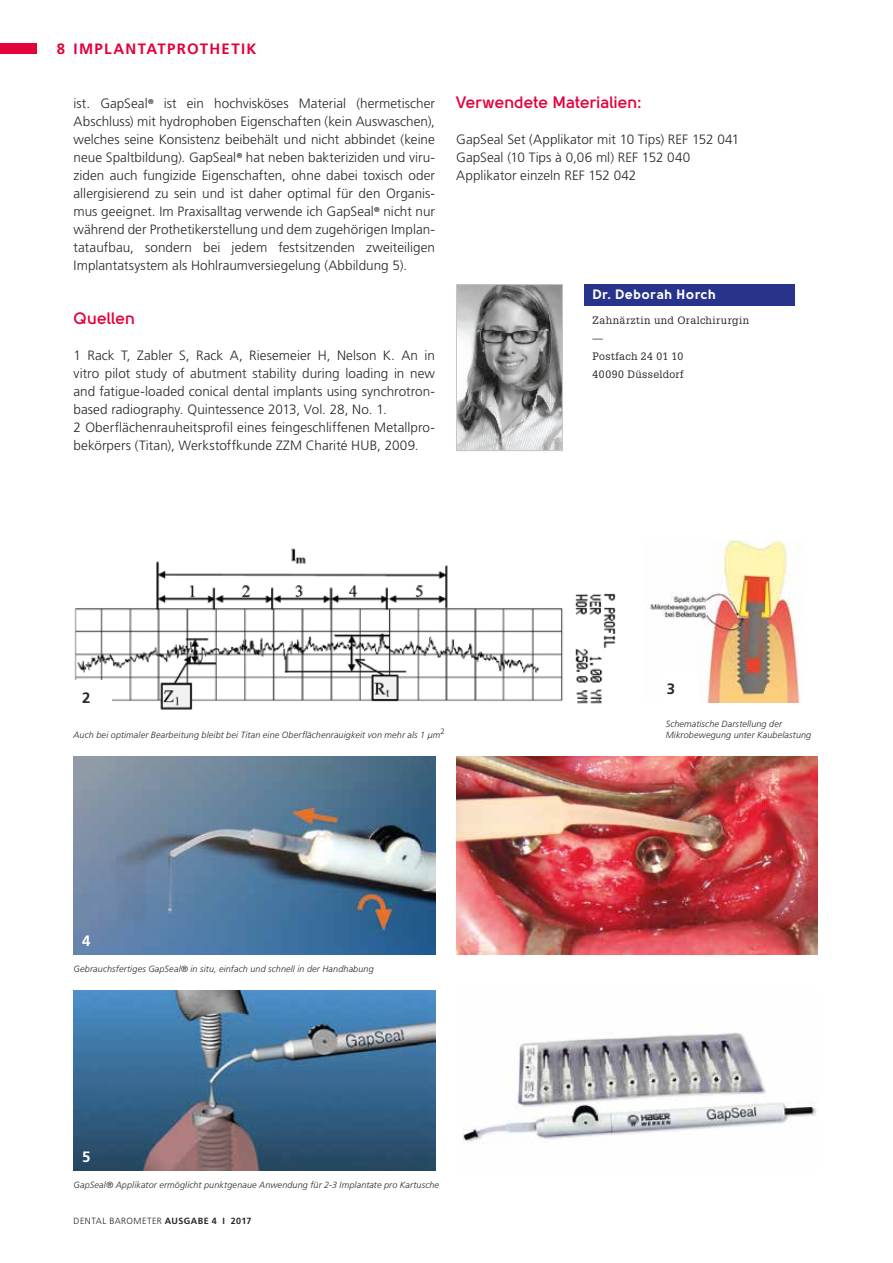
<style>
.page{position:relative;width:893px;height:1263px;background:#fff}
.page>*{position:absolute;margin:0;border:0;box-sizing:border-box;transform-origin:0 0}
.t1{font:700 16.5px "Solomon";color:#e4003a}
.t2{font:700 15px "Frutiger LT Std";letter-spacing:.085em;color:#e4003a}
.t3{font:700 15px "Frutiger LT Std";color:#fff}
.t4{font:700 15px "Frutiger LT Std";color:#282827}
.t5{font:300 13.5px/18px "Frutiger LT Std";letter-spacing:.005em;color:#282827}
.t6{font:900 13.5px "Solomon";letter-spacing:.035em;color:#fff}
.t7{font:10.5px/18px "Glypha LT Std";letter-spacing:.045em;color:#282827}
.t8{font:italic 300 9px/10.8px "Frutiger LT Std";letter-spacing:.015em;color:#282827}
.t9{font:300 9px "Frutiger LT Std";letter-spacing:.055em;color:#282827}
.t10{font:300 7.8px "Frutiger LT Std";color:#282827}
.s1{font-weight:700}
</style>
<div class="page">
<div style="left:0;top:44px;width:37px;height:10px;background:#e4003a"></div>
<img style="left:650px;top:540px;width:150px;height:162px">
<img style="left:74px;top:756px;width:361px;height:198px">
<img style="left:456px;top:756px;width:362px;height:198px">
<img style="left:74px;top:990px;width:361px;height:180px">
<img style="left:463px;top:1032px;width:355px;height:112px">
<div style="left:584px;top:284px;width:210px;height:22px;background:#28348b"></div>
<img style="left:458px;top:286px;width:103px;height:163px">
<div style="left:456px;top:284px;width:107px;height:167px;border:1px solid #c6c6c6"></div>
<img style="left:74px;top:548px;width:542px;height:162px">
<div style="left:74px;top:680px;width:38px;height:31px;background:#fff"></div>
<div style="left:658px;top:670px;width:39px;height:32px;background:#fff"></div>
<p class="t2" style="left:57px;top:40px;width:201px">8 IMPLANTATPROTHETIK</p>
<p class="t5" style="left:74px;top:95px;width:363px;text-align:justify">ist. GapSeal<sup>®</sup> ist ein hochvisköses Material (hermetischer Abschluss) mit hydrophoben Eigenschaften (kein Auswaschen), welches seine Konsistenz beibehält und nicht abbindet (keine neue Spaltbildung). GapSeal<sup>®</sup> hat neben bakteriziden und viru&shy;ziden auch fungizide Eigenschaften, ohne dabei toxisch oder allergisierend zu sein und ist daher optimal für den Organis&shy;mus geeignet. Im Praxisalltag verwende ich GapSeal<sup>®</sup> nicht nur während der Prothetikerstellung und dem zugehörigen Implan&shy;tataufbau, sondern bei jedem festsitzenden zweiteiligen Implantatsystem als Hohlraumversiegelung (Abbildung 5).</p>
<p class="t1" style="left:74px;top:309px;width:63px">Quellen</p>
<p class="t5" style="left:74px;top:347px;width:363px">1 Rack T, Zabler S, Rack A, Riesemeier H, Nelson K. An in vitro pilot study of abutment stability during loading in new and fatigue-loaded conical dental implants using synchrotron&shy;based radiography. Quintessence 2013, Vol. 28, No. 1.<br>2 Oberflächenrauheitsprofil eines feingeschliffenen Metallpro&shy;bekörpers (Titan), Werkstoffkunde ZZM Charité HUB, 2009.</p>
<p class="t1" style="left:456px;top:93px;width:187px">Verwendete Materialien:</p>
<p class="t5" style="left:456px;top:131px;width:285px">GapSeal Set (Applikator mit 10 Tips) REF 152 041<br>GapSeal (10 Tips à 0,06 ml) REF 152 040<br>Applikator einzeln REF 152 042</p>
<p class="t6" style="left:592px;top:286px;width:125px">Dr. Deborah Horch</p>
<p class="t7" style="left:592px;top:311px;width:158px">Zahnärztin und Oralchirurgin —<br>Postfach 24 01 10<br>40090 Düsseldorf</p>
<p class="t4" style="left:82px;top:689px;width:10px">2</p>
<p class="t10" style="left:440px;top:726px;width:6px">2</p>
<p class="t8" style="left:74px;top:730px;width:368px">Auch bei optimaler Bearbeitung bleibt bei Titan eine Oberflächenrauigkeit von mehr als 1 μm</p>
<p class="t3" style="left:82px;top:931px;width:10px">4</p>
<p class="t8" style="left:74px;top:964px;width:302px">Gebrauchsfertiges GapSeal® in situ, einfach und schnell in der Handhabung</p>
<p class="t3" style="left:82px;top:1147px;width:10px">5</p>
<p class="t8" style="left:74px;top:1180px;width:367px">GapSeal® Applikator ermöglicht punktgenaue Anwendung für 2-3 Implantate pro Kartusche</p>
<p class="t9" style="left:74px;top:1216px;width:180px">DENTAL BAROMETER <span class="s1">AUSGABE 4 I 2017</span></p>
<p class="t4" style="left:667px;top:679px;width:10px">3</p>
<p class="t8" style="left:666px;top:719px;width:147px">Schematische Darstellung der<br>Mikrobewegung unter Kaubelastung</p>
</div>
